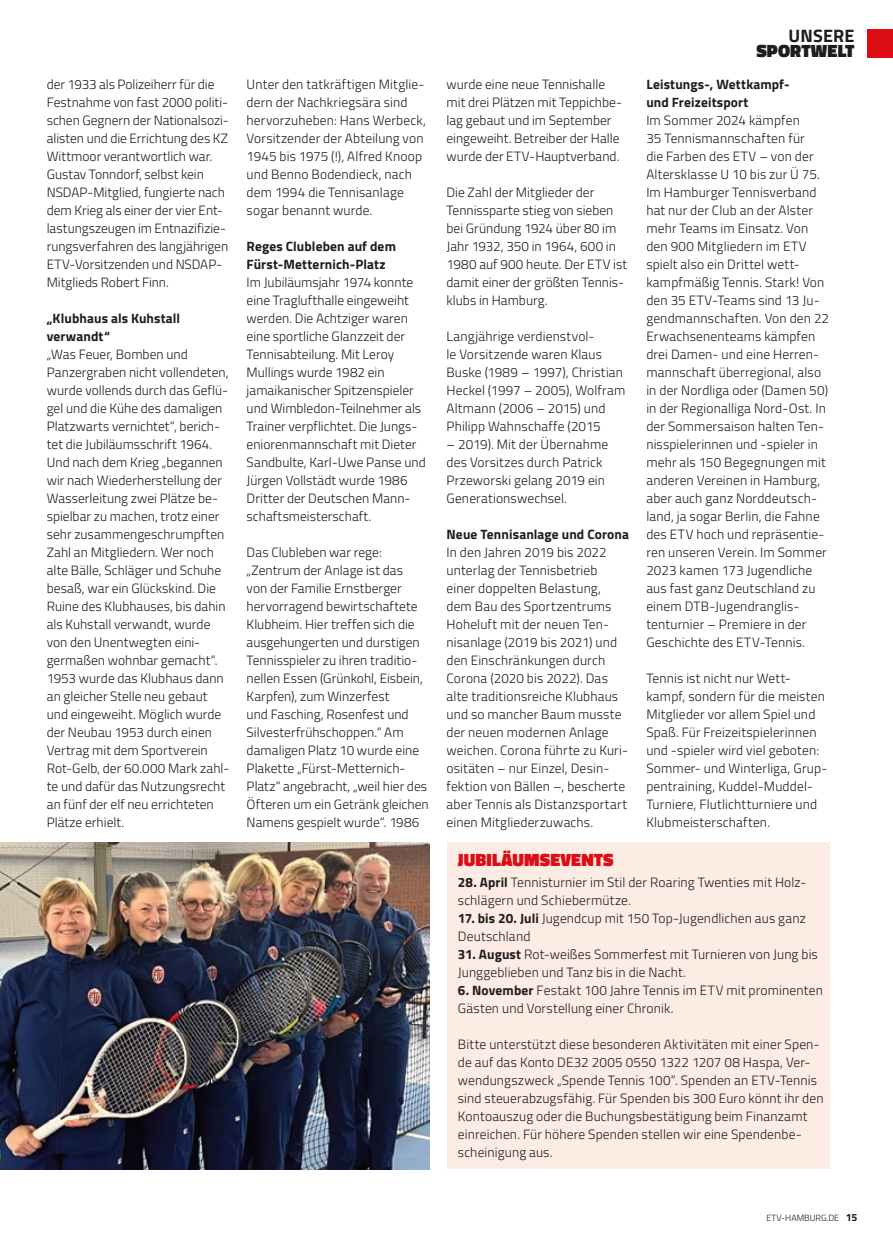
<style>
.page{position:relative;width:893px;height:1246px;background:#fff}
.page>*{position:absolute;margin:0;border:0;box-sizing:border-box;transform-origin:0 0}
.t1{font:900 18px/15px "Titillium Web";letter-spacing:.01em;color:#1d1d1b;text-align:right}
.t2{font:900 18px "Titillium Web";letter-spacing:.01em;color:#dc0d15}
.t3{font:300 13.5px/18px "Titillium Web";letter-spacing:.01em;color:#1d1d1b}
.t4{font:700 13.5px/18px "Titillium Web";letter-spacing:.01em;color:#1d1d1b}
.t5{font:300 9px "Titillium Web";color:#1d1d1b}
.s1{font-weight:700}
.s2{font-weight:700;font-size:10.5px}
</style>
<div class="page">
<div style="left:867px;top:29px;width:26px;height:28px;background:#dc0d15"></div>
<img style="left:0;top:842px;width:429px;height:327px">
<div style="left:447px;top:842px;width:382px;height:327px;background:#fcece4"></div>
<p class="t3" style="left:47px;top:75px;width:184px">der 1933 als Polizeiherr für die<br>Festnahme von fast 2000 politi&shy;schen Gegnern der Nationalsozi&shy;alisten und die Errichtung des KZ<br>Wittmoor verantwortlich war.<br>Gustav Tonndorf, selbst kein<br>NSDAP-Mitglied, fungierte nach dem Krieg als einer der vier Ent&shy;lastungszeugen im Entnazifizie&shy;rungsverfahren des langjährigen<br>ETV-Vorsitzenden und NSDAP-<br>Mitglieds Robert Finn.</p>
<p class="t4" style="left:47px;top:309px;width:135px">„Klubhaus als Kuhstall verwandt“</p>
<p class="t3" style="left:47px;top:345px;width:184px">„Was Feuer, Bomben und<br>Panzergraben nicht vollendeten, wurde vollends durch das Geflü&shy;gel und die Kühe des damaligen<br>Platzwarts vernichtet“, berich&shy;tet die Jubiläumsschrift 1964.<br>Und nach dem Krieg „begannen wir nach Wiederherstellung der<br>Wasserleitung zwei Plätze be&shy;spielbar zu machen, trotz einer sehr zusammengeschrumpften<br>Zahl an Mitgliedern. Wer noch alte Bälle, Schläger und Schuhe besaß, war ein Glückskind. Die<br>Ruine des Klubhauses, bis dahin als Kuhstall verwandt, wurde von den Unentwegten eini&shy;germaßen wohnbar gemacht“.<br>1953 wurde das Klubhaus dann an gleicher Stelle neu gebaut und eingeweiht. Möglich wurde der Neubau 1953 durch einen<br>Vertrag mit dem Sportverein<br>Rot-Gelb, der 60.000 Mark zahl&shy;te und dafür das Nutzungsrecht an fünf der elf neu errichteten<br>Plätze erhielt.</p>
<p class="t3" style="left:247px;top:75px;width:181px">Unter den tatkräftigen Mitglie&shy;dern der Nachkriegsära sind hervorzuheben: Hans Werbeck,<br>Vorsitzender der Abteilung von<br>1945 bis 1975 (!), Alfred Knoop und Benno Bodendieck, nach dem 1994 die Tennisanlage sogar benannt wurde.</p>
<p class="t4" style="left:247px;top:237px;width:151px">Reges Clubleben auf dem<br>Fürst-Metternich-Platz</p>
<p class="t3" style="left:247px;top:273px;width:181px">Im Jubiläumsjahr 1974 konnte eine Traglufthalle eingeweiht werden. Die Achtziger waren eine sportliche Glanzzeit der<br>Tennisabteilung. Mit Leroy<br>Mullings wurde 1982 ein jamaikanischer Spitzenspieler und Wimbledon-Teilnehmer als<br>Trainer verpflichtet. Die Jungs&shy;eniorenmannschaft mit Dieter<br>Sandbulte, Karl-Uwe Panse und<br>Jürgen Vollstädt wurde 1986<br>Dritter der Deutschen Mann&shy;schaftsmeisterschaft.</p>
<p class="t3" style="left:247px;top:543px;width:184px">Das Clubleben war rege: „Zentrum der Anlage ist das<br>von der Familie Ernstberger hervorragend bewirtschaftete<br>Klubheim. Hier treffen sich die ausgehungerten und durstigen<br>Tennisspieler zu ihren traditio&shy;nellen Essen (Grünkohl, Eisbein,<br>Karpfen), zum Winzerfest<br>und Fasching, Rosenfest und<br>Silvesterfrühschoppen.“ Am damaligen Platz 10 wurde eine<br>Plakette „Fürst-Metternich-<br>Platz“ angebracht, „weil hier des<br>Öfteren um ein Getränk gleichen<br>Namens gespielt wurde“. 1986</p>
<p class="t1" style="left:756px;top:28px;width:100px"><span class="s1">UNSERE<br></span>SPORTWELT</p>
<p class="t3" style="left:446px;top:75px;width:177px">wurde eine neue Tennishalle mit drei Plätzen mit Teppichbe&shy;lag gebaut und im September eingeweiht. Betreiber der Halle wurde der ETV-Hauptverband.</p>
<p class="t3" style="left:446px;top:183px;width:182px">Die Zahl der Mitglieder der<br>Tennissparte stieg von sieben bei Gründung 1924 über 80 im<br>Jahr 1932, 350 in 1964, 600 in<br>1980 auf 900 heute. Der ETV ist damit einer der größten Tennis&shy;klubs in Hamburg.</p>
<p class="t3" style="left:446px;top:327px;width:180px">Langjährige verdienstvol-<br>le Vorsitzende waren Klaus<br>Buske (1989 – 1997), Christian<br>Heckel (1997 – 2005), Wolfram<br>Altmann (2006 – 2015) und<br>Philipp Wahnschaffe (2015</p>
<p class="t3" style="left:446px;top:435px;width:163px">– 2019). Mit der Übernahme des Vorsitzes durch Patrick<br>Przeworski gelang 2019 ein<br>Generationswechsel.</p>
<p class="t4" style="left:446px;top:525px;width:184px">Neue Tennisanlage und Corona</p>
<p class="t3" style="left:446px;top:543px;width:183px">In den Jahren 2019 bis 2022 unterlag der Tennisbetrieb einer doppelten Belastung, dem Bau des Sportzentrums<br>Hoheluft mit der neuen Ten&shy;nisanlage (2019 bis 2021) und den Einschränkungen durch<br>Corona (2020 bis 2022). Das alte traditionsreiche Klubhaus und so mancher Baum musste der neuen modernen Anlage weichen. Corona führte zu Kuri&shy;ositäten – nur Einzel, Desin&shy;fektion von Bällen –, bescherte aber Tennis als Distanzsportart einen Mitgliederzuwachs.</p>
<p class="t2" style="left:458px;top:846px;width:157px">JUBILÄUMSEVENTS</p>
<p class="t3" style="left:458px;top:872px;width:350px"><span class="s1">28. April</span> Tennisturnier im Stil der Roaring Twenties mit Holz&shy;schlägern und Schiebermütze.</p>
<p class="t3" style="left:458px;top:908px;width:350px"><span class="s1">17. bis 20. Juli</span> Jugendcup mit 150 Top-Jugendlichen aus ganz<br>Deutschland</p>
<p class="t3" style="left:458px;top:944px;width:361px"><span class="s1">31. August</span> Rot-weißes Sommerfest mit Turnieren von Jung bis<br>Junggeblieben und Tanz bis in die Nacht.</p>
<p class="t3" style="left:458px;top:980px;width:366px"><span class="s1">6. November</span> Festakt 100 Jahre Tennis im ETV mit prominenten<br>Gästen und Vorstellung einer Chronik.</p>
<p class="t3" style="left:458px;top:1034px;width:367px">Bitte unterstützt diese besonderen Aktivitäten mit einer Spen&shy;de auf das Konto DE32 2005 0550 1322 1207 08 Haspa, Ver&shy;wendungszweck „Spende Tennis 100“. Spenden an ETV-Tennis sind steuerabzugsfähig. Für Spenden bis 300 Euro könnt ihr den Kontoauszug oder die Buchungsbestätigung beim Finanzamt einreichen. Für höhere Spenden stellen wir eine Spendenbe&shy;scheinigung aus.</p>
<p class="t4" style="left:646px;top:75px;width:145px">Leistungs-, Wettkampf&shy;und Freizeitsport</p>
<p class="t3" style="left:646px;top:111px;width:184px">Im Sommer 2024 kämpfen<br>35 Tennismannschaften für<br>die Farben des ETV – von der<br>Altersklasse U 10 bis zur Ü 75.<br>Im Hamburger Tennisverband hat nur der Club an der Alster mehr Teams im Einsatz. Von den 900 Mitgliedern im ETV spielt also ein Drittel wett&shy;kampfmäßig Tennis. Stark! Von den 35 ETV-Teams sind 13 Ju&shy;gendmannschaften. Von den 22<br>Erwachsenenteams kämpfen drei Damen- und eine Herren&shy;mannschaft überregional, also in der Nordliga oder (Damen 50) in der Regionalliga Nord-Ost. In der Sommersaison halten Ten&shy;nisspielerinnen und -spieler in mehr als 150 Begegnungen mit anderen Vereinen in Hamburg, aber auch ganz Norddeutsch&shy;land, ja sogar Berlin, die Fahne des ETV hoch und repräsentie&shy;ren unseren Verein. Im Sommer<br>2023 kamen 173 Jugendliche aus fast ganz Deutschland zu einem DTB-Jugendranglis&shy;tenturnier – Premiere in der<br>Geschichte des ETV-Tennis.</p>
<p class="t3" style="left:646px;top:669px;width:183px">Tennis ist nicht nur Wett&shy;kampf, sondern für die meisten<br>Mitglieder vor allem Spiel und<br>Spaß. Für Freizeitspielerinnen und -spieler wird viel geboten:<br>Sommer- und Winterliga, Grup&shy;pentraining, Kuddel-Muddel-<br>Turniere, Flutlichtturniere und<br>Klubmeisterschaften.</p>
<p class="t5" style="left:767px;top:1212px;width:92px">ETV-HAMBURG.DE <span class="s2">15</span></p>
</div>
